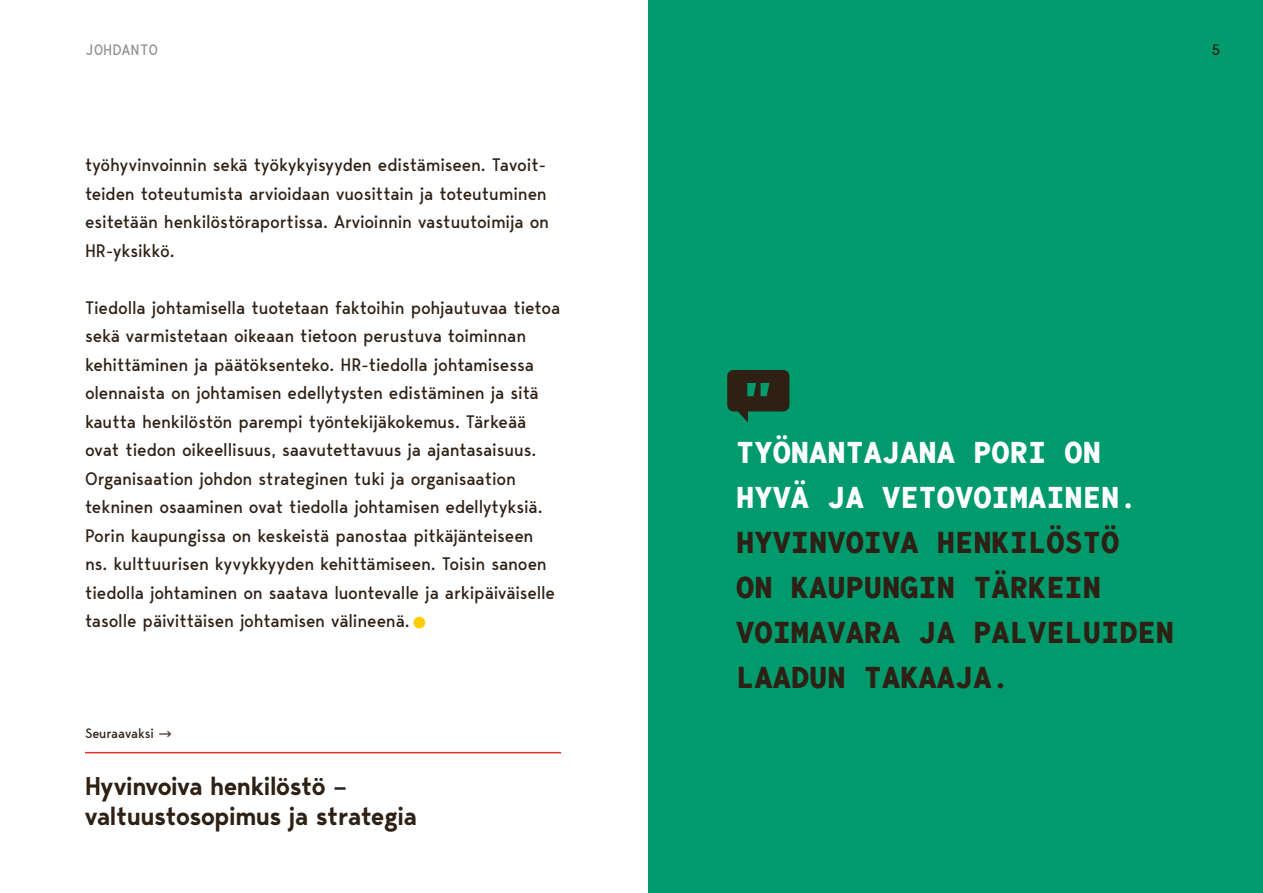
<style>
.page{position:relative;width:1263px;height:893px;background:#fff}
.page>*{position:absolute;margin:0;border:0;box-sizing:border-box;transform-origin:0 0}
.Sitaatti__mono{font:700 30px/45px "Bergen Mono";color:#2e2014}
.H3_Väliotsikko{font:600 25.5px/30px "Bergen Text";letter-spacing:-.01em;color:#2e2014}
.Leipateksti{font:18px/28.5px "Bergen Text";letter-spacing:-.01em;color:#2e2014}
.INDEKSI{font:15px "Bergen Mono";color:#949290}
.t1{font:15px "Bergen Mono";color:#2e2014}
.Pieni_leipäteksti{font:13.5px "Bergen Text";letter-spacing:-.005em;color:#2e2014}
.s1{color:#fff}
</style>
<div class="page">
<div style="left:648px;top:0;width:615px;height:893px;background:#009a6c"></div>
<div style="left:413px;top:617px;width:12px;height:11px;background:#fc0;border-radius:50%"></div>
<svg style="left:727px;top:370px;width:62px;height:52px"></svg>
<hr style="left:85px;top:752px;width:476px;height:1px;background:#e03126">
<p class="INDEKSI" style="left:85px;top:39px;width:74px">JOHDANTO</p>
<p class="Leipateksti" style="left:85px;top:150px;width:465px">työhyvinvoinnin sekä työkykyisyyden edistämiseen. Tavoit&shy;teiden toteutumista arvioidaan vuosittain ja toteutuminen esitetään henkilöstöraportissa. Arvioinnin vastuutoimija on HR-yksikkö.</p>
<p class="Leipateksti" style="left:85px;top:293px;width:477px">Tiedolla johtamisella tuotetaan faktoihin pohjautuvaa tietoa sekä varmistetaan oikeaan tietoon perustuva toiminnan kehittäminen ja päätöksenteko. HR-tiedolla johtamisessa olennaista on johtamisen edellytysten edistäminen ja sitä kautta henkilöstön parempi työntekijäkokemus. Tärkeää ovat tiedon oikeellisuus, saavutettavuus ja ajantasaisuus.<br>Organisaation johdon strateginen tuki ja organisaation tekninen osaaminen ovat tiedolla johtamisen edellytyksiä.<br>Porin kaupungissa on keskeistä panostaa pitkäjänteiseen<br>ns. kulttuurisen kyvykkyyden kehittämiseen. Toisin sanoen tiedolla johtaminen on saatava luontevalle ja arkipäiväiselle tasolle päivittäisen johtamisen välineenä.</p>
<p class="Pieni_leipäteksti" style="left:85px;top:724px;width:88px">Seuraavaksi →</p>
<p class="H3_Väliotsikko" style="left:85px;top:770px;width:333px">Hyvinvoiva henkilöstö – valtuustosopimus ja strategia</p>
<p class="t1" style="left:1211px;top:39px;width:11px">5</p>
<p class="Sitaatti__mono" style="left:736px;top:429px;width:439px"><span class="s1">TYÖNANTAJANA PORI ON<br>HYVÄ JA VETOVOIMAINEN.<br></span>HYVINVOIVA HENKILÖSTÖ<br>ON KAUPUNGIN TÄRKEIN<br>VOIMAVARA JA PALVELUIDEN<br>LAADUN TAKAAJA.</p>
</div>
